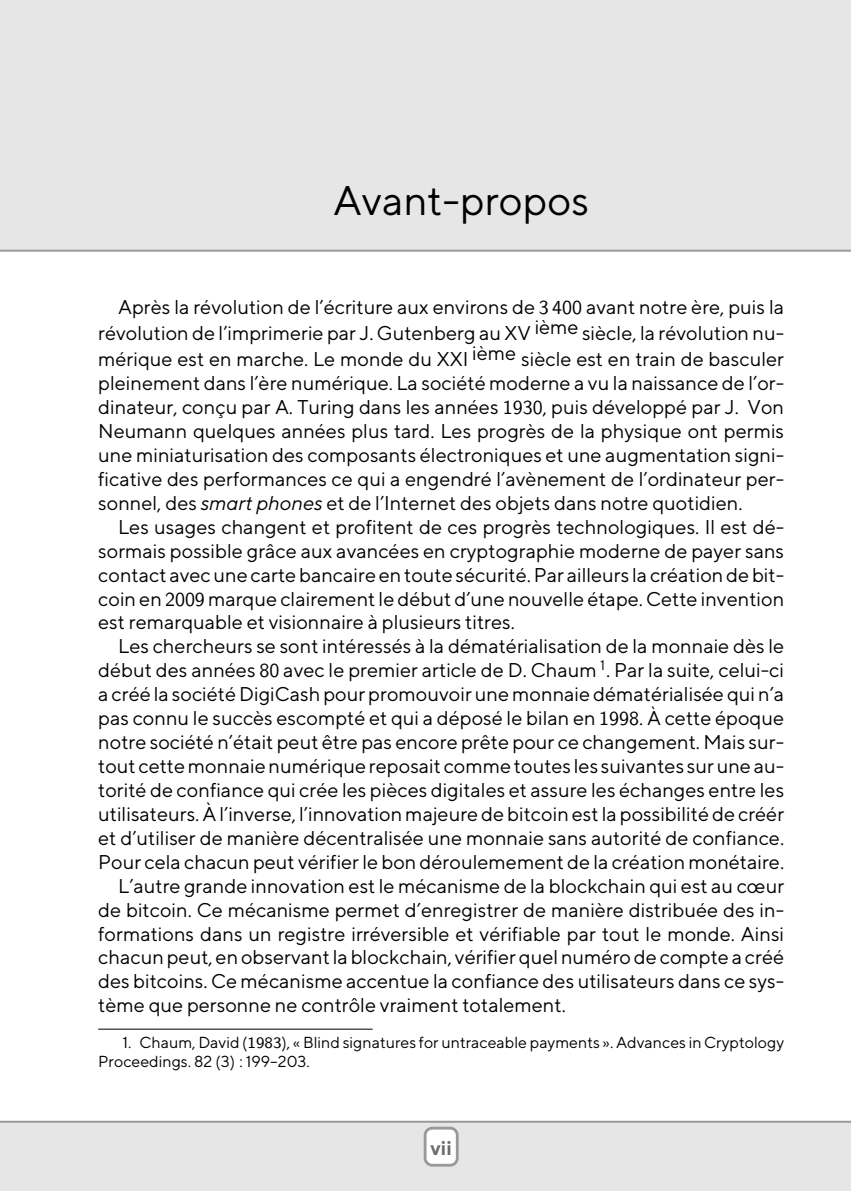
<style>
.page{position:relative;width:851px;height:1191px;background:#fff}
.page>*{position:absolute;margin:0;border:0;box-sizing:border-box;transform-origin:0 0}
.t1{font:20.2px "TT Norms";color:#000}
.t2{font:9.8px "TT Norms";color:#000}
.t3{font:700 9.8px "TT Norms";color:#6c6c6c}
.t4{font:7.8px "TT Norms";color:#000}
.t5{font:6.8px "TT Norms";color:#000}
.s1{font-family:"LM Sans 10";font-size:20px}
.s2{font-style:italic}
.s3{font-family:"LM Sans 8";font-size:16px}
</style>
<div class="page">
<div style="left:0;top:0;width:850px;height:250px;background:#e6e6e6"></div>
<hr style="left:0;top:250px;width:850px;height:2px;background:#999">
<hr style="left:98px;top:1028px;width:274px;height:1px;background:#000">
<div style="left:0;top:1122px;width:850px;height:69px;background:#e6e6e6"></div>
<hr style="left:0;top:1120px;width:850px;height:2px;background:#999">
<svg style="left:423px;top:1126px;width:35px;height:40px"></svg>
<div style="left:426px;top:1129px;width:30px;height:34px;background:#fff;border-radius:6px"></div>
<h1 class="t1" style="left:333px;top:196px;width:258px">Avant-propos</h1>
<p class="t2" style="left:118px;top:305px;width:667px">Après la révolution de l’écriture aux environs de <span class="s1">3 400</span> avant notre ère, puis la</p>
<p class="t2" style="left:98px;top:331px;width:434px">révolution de l’imprimerie par J. Gutenberg au XV</p>
<p class="t2" style="left:534px;top:325px;width:46px">ième</p>
<p class="t2" style="left:582px;top:331px;width:203px">siècle, la révolution nu-</p>
<p class="t2" style="left:98px;top:357px;width:372px">mérique est en marche. Le monde du XXI</p>
<p class="t2" style="left:472px;top:351px;width:46px">ième</p>
<p class="t2" style="left:521px;top:357px;width:264px">siècle est en train de basculer</p>
<p class="t2" style="left:98px;top:381px;width:687px">pleinement dans l’ère numérique. La société moderne a vu la naissance de l’or-</p>
<p class="t2" style="left:98px;top:405px;width:687px">dinateur, conçu par A. Turing dans les années <span class="s1">1930</span>, puis développé par J. Von</p>
<p class="t2" style="left:98px;top:429px;width:687px">Neumann quelques années plus tard. Les progrès de la physique ont permis</p>
<p class="t2" style="left:98px;top:453px;width:687px">une miniaturisation des composants électroniques et une augmentation signi-</p>
<p class="t2" style="left:98px;top:477px;width:687px">ficative des performances ce qui a engendré l’avènement de l’ordinateur per-</p>
<p class="t2" style="left:98px;top:501px;width:645px">sonnel, des <span class="s2">smart phones</span> et de l’Internet des objets dans notre quotidien.</p>
<p class="t2" style="left:118px;top:525px;width:667px">Les usages changent et profitent de ces progrès technologiques. Il est dé-</p>
<p class="t2" style="left:98px;top:548px;width:687px">sormais possible grâce aux avancées en cryptographie moderne de payer sans</p>
<p class="t2" style="left:98px;top:572px;width:687px">contact avec une carte bancaire en toute sécurité. Par ailleurs la création de bit-</p>
<p class="t2" style="left:98px;top:596px;width:687px">coin en <span class="s1">2009</span> marque clairement le début d’une nouvelle étape. Cette invention</p>
<p class="t2" style="left:98px;top:620px;width:418px">est remarquable et visionnaire à plusieurs titres.</p>
<p class="t2" style="left:118px;top:644px;width:667px">Les chercheurs se sont intéressés à la dématérialisation de la monnaie dès le</p>
<p class="t2" style="left:98px;top:668px;width:500px">début des années <span class="s1">80</span> avec le premier article de D. Chaum</p>
<p class="t5" style="left:600px;top:664px;width:6px">1</p>
<p class="t2" style="left:606px;top:668px;width:179px">. Par la suite, celui-ci</p>
<p class="t2" style="left:98px;top:692px;width:687px">a créé la société DigiCash pour promouvoir une monnaie dématérialisée qui n’a</p>
<p class="t2" style="left:98px;top:716px;width:687px">pas connu le succès escompté et qui a déposé le bilan en <span class="s1">1998</span>. À cette époque</p>
<p class="t2" style="left:98px;top:740px;width:687px">notre société n’était peut être pas encore prête pour ce changement. Mais sur-</p>
<p class="t2" style="left:98px;top:764px;width:687px">tout cette monnaie numérique reposait comme toutes les suivantes sur une au-</p>
<p class="t2" style="left:98px;top:788px;width:687px">torité de confiance qui crée les pièces digitales et assure les échanges entre les</p>
<p class="t2" style="left:98px;top:811px;width:687px">utilisateurs. À l’inverse, l’innovation majeure de bitcoin est la possibilité de créér</p>
<p class="t2" style="left:98px;top:835px;width:687px">et d’utiliser de manière décentralisée une monnaie sans autorité de confiance.</p>
<p class="t2" style="left:98px;top:859px;width:687px">Pour cela chacun peut vérifier le bon déroulemement de la création monétaire.</p>
<p class="t2" style="left:118px;top:883px;width:667px">L’autre grande innovation est le mécanisme de la blockchain qui est au cœur</p>
<p class="t2" style="left:98px;top:907px;width:687px">de bitcoin. Ce mécanisme permet d’enregistrer de manière distribuée des in-</p>
<p class="t2" style="left:98px;top:931px;width:687px">formations dans un registre irréversible et vérifiable par tout le monde. Ainsi</p>
<p class="t2" style="left:98px;top:955px;width:687px">chacun peut, en observant la blockchain, vérifier quel numéro de compte a créé</p>
<p class="t2" style="left:98px;top:979px;width:687px">des bitcoins. Ce mécanisme accentue la confiance des utilisateurs dans ce sys-</p>
<p class="t2" style="left:98px;top:1003px;width:469px">tème que personne ne contrôle vraiment totalement.</p>
<p class="t4" style="left:122px;top:1040px;width:663px">1. Chaum, David (<span class="s3">1983</span>), « Blind signatures for untraceable payments ». Advances in Cryptology</p>
<p class="t4" style="left:98px;top:1059px;width:213px">Proceedings. 82 (3) : 199–203.</p>
<p class="t3" style="left:430px;top:1145px;width:23px">vii</p>
</div>
